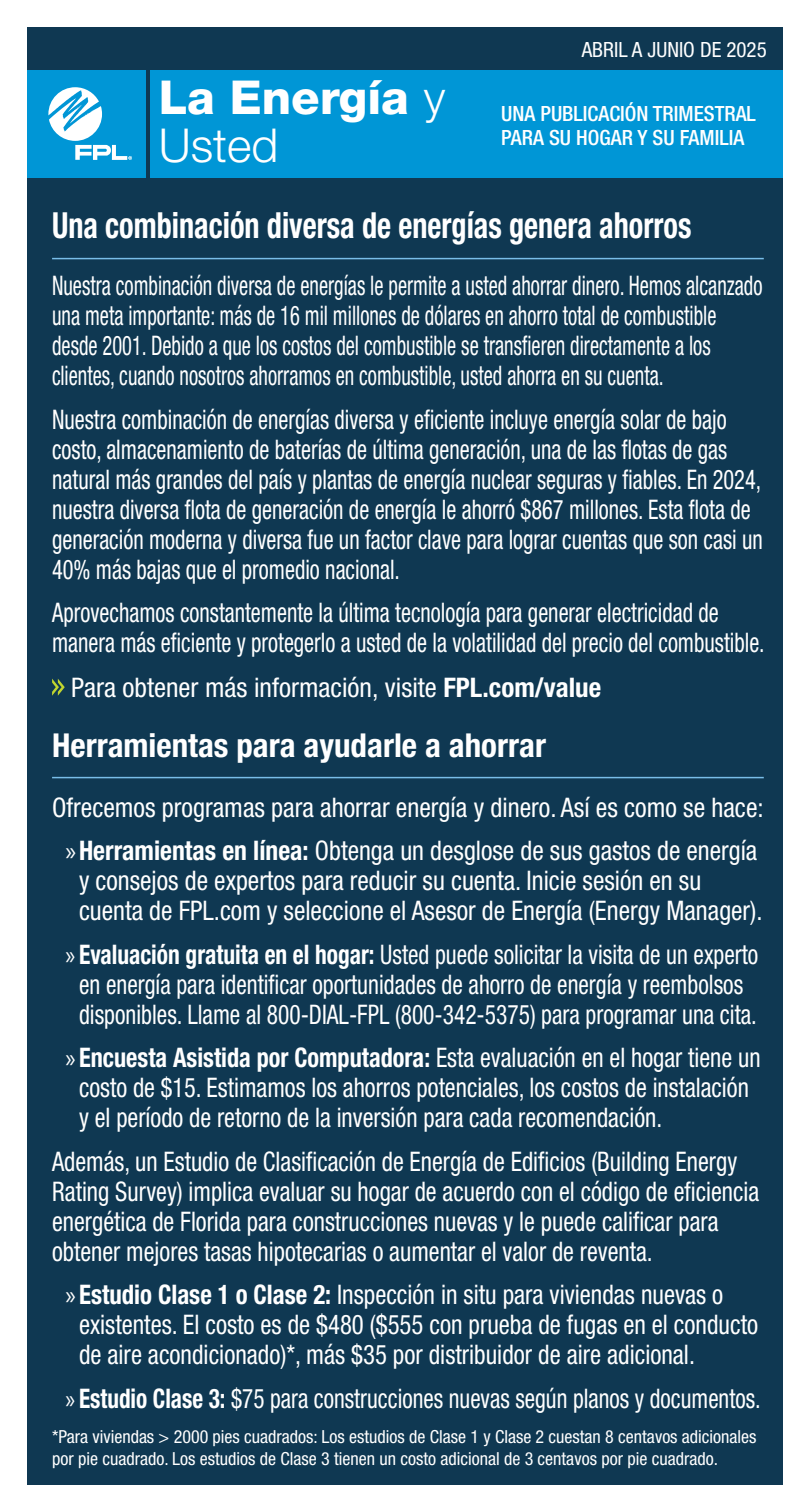
<style>
.page{position:relative;width:810px;height:1512px;background:#fff}
.page>*{position:absolute;margin:0;border:0;box-sizing:border-box;transform-origin:0 0}
.t1{font:800 46.8px/48px "Helvetica Neue LT Std";color:#fff}
.t2{font:700 condensed 36px "Helvetica Neue LT Std";color:#fff;scale:.84 1}
.t3{font:700 condensed 33px "Helvetica Neue LT Std";color:#fff}
.t4{font:condensed 27px/30px "Helvetica Neue LT Std";color:#fff;scale:.83 1}
.t5{font:condensed 27px/30px "Helvetica Neue LT Std";color:#fff;scale:.9 1}
.t6{font:condensed 27px/30px "Helvetica Neue LT Std";color:#fff;scale:.76 1}
.t7{font:condensed 27px/30px "Helvetica Neue LT Std";color:#fff;text-align:center;scale:.87 1}
.t8{font:condensed 27px/30px "Helvetica Neue LT Std";color:#fff;scale:.92 1}
.t9{font:condensed 27px/43.5px "Helvetica Neue LT Std";color:#fff;text-align:center;scale:.96 1}
.t10{font:condensed 27px/30px "Helvetica Neue LT Std";color:#fff;scale:.95 1}
.t11{font:condensed 27px "Helvetica Neue LT Std";color:#fff;scale:.86 1}
.t12{font:condensed 27px "Helvetica Neue LT Std";color:#fff}
.t13{font:500 condensed 21px/24px "Helvetica Neue LT Std";color:#fff}
.t14{font:condensed 21px "Helvetica Neue LT Std";color:#fff}
.t15{font:condensed 18px/21.6px "Helvetica Neue LT Std";color:#fff}
.s1{font-weight:300}
.s2{font-weight:700}
.s3{font-family:"Myriad Pro";font-stretch:normal}
</style>
<div class="page">
<div style="left:27px;top:27px;width:756px;height:1458px;background:#0f3852"></div>
<div style="left:27px;top:70px;width:118px;height:108px;background:#0096d6"></div>
<div style="left:151px;top:70px;width:632px;height:108px;background:#0096d6"></div>
<svg style="left:48px;top:87px;width:84px;height:73px"></svg>
<hr style="left:52px;top:258px;width:712px;height:1px;background:#79bde8">
<hr style="left:52px;top:777px;width:712px;height:1px;background:#79bde8">
<svg style="left:52px;top:679px;width:13px;height:17px"></svg>
<h1 class="t1" style="left:159px;top:73px;width:288px">La Energía <span class="s1">y<br>Usted</span></h1>
<p class="t14" style="left:582px;top:37px;width:186px">ABRIL A JUNIO DE 2025</p>
<p class="t13" style="left:501px;top:101px;width:256px">UNA PUBLICACIÓN TRIMESTRAL<br>PARA SU HOGAR Y SU FAMILIA</p>
<h2 class="t2" style="left:52px;top:204px;width:763px">Una combinación diversa de energías genera ahorros</h2>
<p class="t6" style="left:52px;top:271px;width:936px">Nuestra combinación diversa de energías le permite a usted ahorrar dinero. Hemos alcanzado una meta importante: más de 16 mil millones de dólares en ahorro total de combustible desde 2001. Debido a que los costos del combustible se transfieren directamente a los clientes, cuando nosotros ahorramos en combustible, usted ahorra en su cuenta.</p>
<p class="t4" style="left:52px;top:404px;width:858px">Nuestra combinación de energías diversa y eficiente incluye energía solar de bajo costo, almacenamiento de baterías de última generación, una de las flotas de gas natural más grandes del país y plantas de energía nuclear seguras y fiables. En 2024, nuestra diversa flota de generación de energía le ahorró $867 millones. Esta flota de generación moderna y diversa fue un factor clave para lograr cuentas que son casi un 40% más bajas que el promedio nacional.</p>
<p class="t4" style="left:52px;top:598px;width:860px">Aprovechamos constantemente la última tecnología para generar electricidad de manera más eficiente y protegerlo a usted de la volatilidad del precio del combustible.</p>
<p class="t12" style="left:71px;top:672px;width:532px">Para obtener más información, visite <span class="s2">FPL.com/value</span></p>
<p class="t3" style="left:52px;top:726px;width:495px">Herramientas para ayudarle a ahorrar</p>
<p class="t9" style="left:52px;top:785px;width:743px">Ofrecemos programas para ahorrar energía y dinero. Así es como se hace: <span class="s3">»</span><span class="s2">Herramientas en línea:</span> Obtenga un desglose de sus gastos de energía</p>
<p class="t10" style="left:79px;top:866px;width:721px">y consejos de expertos para reducir su cuenta. Inicie sesión en su cuenta de FPL.com y seleccione el Asesor de Energía (Energy Manager).</p>
<p class="t7" style="left:66px;top:939px;width:798px"><span class="s3">»</span> <span class="s2">Evaluación gratuita en el hogar:</span> Usted puede solicitar la visita de un experto en energía para identificar oportunidades de ahorro de energía y reembolsos disponibles. Llame al 800-DIAL-FPL (800-342-5375) para programar una cita.</p>
<p class="t5" style="left:79px;top:1043px;width:759px;text-indent:-14px"><span class="s3">»</span> <span class="s2">Encuesta Asistida por Computadora:</span> Esta evaluación en el hogar tiene un costo de $15. Estimamos los ahorros potenciales, los costos de instalación y el período de retorno de la inversión para cada recomendación.</p>
<p class="t5" style="left:52px;top:1146px;width:787px">Además, un Estudio de Clasificación de Energía de Edificios (Building Energy Rating Survey) implica evaluar su hogar de acuerdo con el código de eficiencia energética de Florida para construcciones nuevas y le puede calificar para obtener mejores tasas hipotecarias o aumentar el valor de reventa.</p>
<p class="t8" style="left:79px;top:1280px;width:740px;text-indent:-13px"><span class="s3">»</span> <span class="s2">Estudio Clase 1 o Clase 2:</span> Inspección in situ para viviendas nuevas o existentes. El costo es de $480 ($555 con prueba de fugas en el conducto de aire acondicionado)*, más $35 por distribuidor de aire adicional.</p>
<p class="t11" style="left:66px;top:1383px;width:810px"><span class="s3">»</span> <span class="s2">Estudio Clase 3:</span> $75 para construcciones nuevas según planos y documentos.</p>
<p class="t15" style="left:52px;top:1426px;width:706px">*Para viviendas &gt; 2000 pies cuadrados: Los estudios de Clase 1 y Clase 2 cuestan 8 centavos adicionales por pie cuadrado. Los estudios de Clase 3 tienen un costo adicional de 3 centavos por pie cuadrado.</p>
</div>
